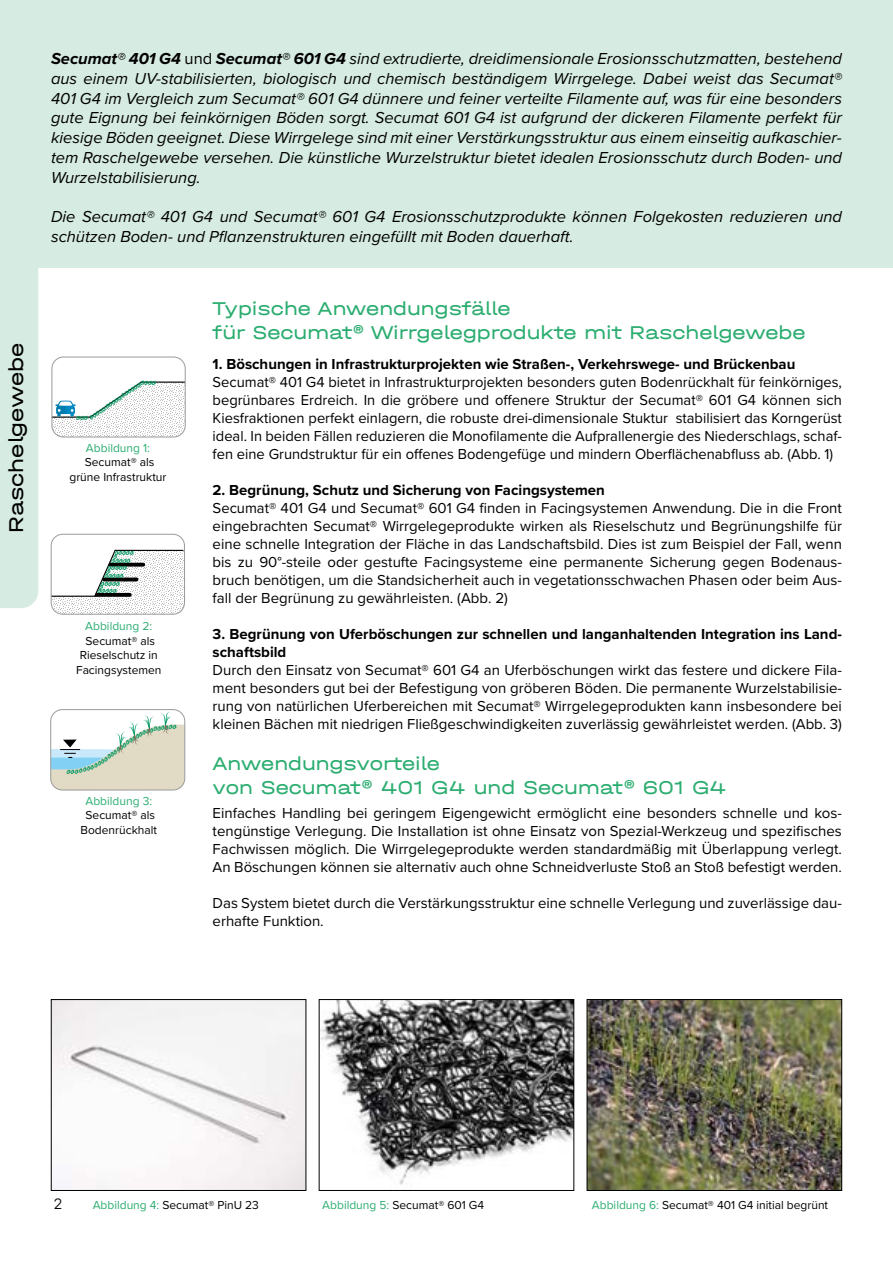
<style>
.page{position:relative;width:893px;height:1263px;background:#fff}
.page>*{position:absolute;margin:0;border:0;box-sizing:border-box;transform-origin:0 0}
.t1{font:21px "Halvar Breit";color:#000}
.t2{font:19.5px/23.4px "Halvar Breit";color:#2bad70}
.t3{font:italic 16.5px/19.8px "Proxima Nova";color:#000;text-align:justify}
.t4{font:15px/18px "Proxima Nova";color:#000;text-align:justify}
.t5{font:700 15px/18px "Proxima Nova";color:#000}
.t6{font:15px "TT Commons Pro";color:#000}
.t7{font:12.3px/11.2px "Brush Script";color:#00975f;text-align:center}
.t8{font:12px/14.4px "Proxima Nova";color:#000;text-align:center}
.t9{font:12px "Proxima Nova";color:#2bad70}
.s1{font-weight:700}
.s2{font-style:normal}
.s3{color:#2bad70}
</style>
<div class="page">
<div style="left:0;top:0;width:893px;height:268px;background:#d6ebe2"></div>
<div style="left:51px;top:356px;width:135px;height:81px;border:1px solid #9d9d9c;border-radius:12px"></div>
<svg style="left:51px;top:550px;width:132px;height:63px"></svg>
<svg style="left:111px;top:563px;width:32px;height:4px"></svg>
<svg style="left:104px;top:577px;width:33px;height:4px"></svg>
<svg style="left:97px;top:593px;width:33px;height:4px"></svg>
<div style="left:51px;top:534px;width:134px;height:81px;border:1px solid #9d9d9c;border-radius:12px"></div>
<div style="left:50px;top:709px;width:135px;height:81px;border:1px solid #9d9d9c;border-radius:12px"></div>
<img style="left:53px;top:1001px;width:251px;height:188px">
<div style="left:51px;top:999px;width:255px;height:192px;border:1px solid #000"></div>
<img style="left:321px;top:1001px;width:251px;height:184px">
<div style="left:319px;top:999px;width:255px;height:192px;border:1px solid #000"></div>
<img style="left:589px;top:1001px;width:251px;height:188px">
<div style="left:587px;top:999px;width:255px;height:192px;border:1px solid #000"></div>
<div style="left:0;top:268px;width:38px;height:340px;background:#d6ebe2"></div>
<svg style="left:52px;top:380px;width:133px;height:57px"></svg>
<svg style="left:50px;top:711px;width:136px;height:79px"></svg>
<h1 class="t1" style="left:3px;top:533px;width:191px;rotate:-90deg">Raschelgewebe</h1>
<p class="t3" style="left:51px;top:48px;width:792px"><span class="s1">Secumat® 401 G4</span> <span class="s2">und</span> <span class="s1">Secumat® 601 G4</span> sind extrudierte, dreidimensionale Erosionsschutzmatten, bestehend aus einem UV-stabilisierten, biologisch und chemisch beständigem Wirrgelege. Dabei weist das Secumat® 401 G4 im Vergleich zum Secumat® 601 G4 dünnere und feiner verteilte Filamente auf, was für eine besonders gute Eignung bei feinkörnigen Böden sorgt. Secumat 601 G4 ist aufgrund der dickeren Filamente perfekt für kiesige Böden geeignet. Diese Wirrgelege sind mit einer Verstärkungsstruktur aus einem einseitig aufkaschier&shy;tem Raschelgewebe versehen. Die künstliche Wurzelstruktur bietet idealen Erosionsschutz durch Boden- und Wurzelstabilisierung.</p>
<p class="t3" style="left:51px;top:206px;width:792px">Die Secumat® 401 G4 und Secumat® 601 G4 Erosionsschutzprodukte können Folgekosten reduzieren und schützen Boden- und Pflanzenstrukturen eingefüllt mit Boden dauerhaft.</p>
<p class="t7" style="left:86px;top:413px;width:63px;rotate:-35deg">oooooooooooooooo</p>
<p class="t7" style="left:145px;top:376px;width:13px">ooo</p>
<p class="t7" style="left:77px;top:411px;width:13px">ooo</p>
<p class="t9" style="left:86px;top:439px;width:66px">Abbildung 1:</p>
<p class="t8" style="left:69px;top:454px;width:99px">Secumat® als grüne Infrastruktur</p>
<p class="t7" style="left:115px;top:546px;width:21px">ooooo</p>
<p class="t7" style="left:112px;top:553px;width:21px">ooooo</p>
<p class="t7" style="left:108px;top:550px;width:21px">o ooooo</p>
<p class="t7" style="left:105px;top:568px;width:21px">ooooo</p>
<p class="t7" style="left:101px;top:565px;width:21px">o ooooo</p>
<p class="t7" style="left:98px;top:584px;width:21px">ooooo</p>
<p class="t7" style="left:100px;top:580px;width:5px">o</p>
<p class="t9" style="left:85px;top:617px;width:69px">Abbildung 2:</p>
<p class="t8" style="left:76px;top:633px;width:87px">Secumat® als<br>Rieselschutz in<br>Facingsystemen</p>
<p class="t7" style="left:173px;top:719px;width:5px">o</p>
<p class="t7" style="left:67px;top:764px;width:5px">o</p>
<p class="t9" style="left:85px;top:792px;width:68px">Abbildung 3:</p>
<p class="t8" style="left:81px;top:807px;width:78px">Secumat® als<br>Bodenrückhalt</p>
<h2 class="t2" style="left:213px;top:297px;width:594px">Typische Anwendungsfälle<br>für Secumat® Wirrgelegprodukte mit Raschelgewebe</h2>
<p class="t5" style="left:213px;top:355px;width:584px">1. Böschungen in Infrastrukturprojekten wie Straßen-, Verkehrswege- und Brückenbau</p>
<p class="t4" style="left:213px;top:372px;width:631px">Secumat® 401 G4 bietet in Infrastrukturprojekten besonders guten Bodenrückhalt für feinkörniges, begrünbares Erdreich. In die gröbere und offenere Struktur der Secumat® 601 G4 können sich Kiesfraktionen perfekt einlagern, die robuste drei-dimensionale Stuktur stabilisiert das Korngerüst ideal. In beiden Fällen reduzieren die Monofilamente die Aufprallenergie des Niederschlags, schaf&shy;fen eine Grundstruktur für ein offenes Bodengefüge und mindern Oberflächenabfluss ab. (Abb. 1)</p>
<p class="t5" style="left:213px;top:481px;width:394px">2. Begrünung, Schutz und Sicherung von Facingsystemen</p>
<p class="t4" style="left:213px;top:498px;width:631px">Secumat® 401 G4 und Secumat® 601 G4 finden in Facingsystemen Anwendung. Die in die Front eingebrachten Secumat® Wirrgelegeprodukte wirken als Rieselschutz und Begrünungshilfe für eine schnelle Integration der Fläche in das Landschaftsbild. Dies ist zum Beispiel der Fall, wenn bis zu 90°-steile oder gestufte Facingsysteme eine permanente Sicherung gegen Bodenaus&shy;bruch benötigen, um die Standsicherheit auch in vegetationsschwachen Phasen oder beim Aus&shy;fall der Begrünung zu gewährleisten. (Abb. 2)</p>
<p class="t5" style="left:213px;top:625px;width:631px">3. Begrünung von Uferböschungen zur schnellen und langanhaltenden Integration ins Land&shy;schaftsbild</p>
<p class="t4" style="left:213px;top:660px;width:631px">Durch den Einsatz von Secumat® 601 G4 an Uferböschungen wirkt das festere und dickere Fila&shy;ment besonders gut bei der Befestigung von gröberen Böden. Die permanente Wurzelstabilisie&shy;rung von natürlichen Uferbereichen mit Secumat® Wirrgelegeprodukten kann insbesondere bei kleinen Bächen mit niedrigen Fließgeschwindigkeiten zuverlässig gewährleistet werden. (Abb. 3)</p>
<h2 class="t2" style="left:213px;top:752px;width:515px">Anwendungsvorteile<br>von Secumat® 401 G4 und Secumat® 601 G4</h2>
<p class="t4" style="left:213px;top:803px;width:631px">Einfaches Handling bei geringem Eigengewicht ermöglicht eine besonders schnelle und kos&shy;tengünstige Verlegung. Die Installation ist ohne Einsatz von Spezial-Werkzeug und spezifisches Fachwissen möglich. Die Wirrgelegeprodukte werden standardmäßig mit Überlappung verlegt.<br>An Böschungen können sie alternativ auch ohne Schneidverluste Stoß an Stoß befestigt werden.</p>
<p class="t4" style="left:213px;top:893px;width:631px">Das System bietet durch die Verstärkungsstruktur eine schnelle Verlegung und zuverlässige dau&shy;erhafte Funktion.</p>
<p class="t6" style="left:54px;top:1193px;width:9px">2</p>
<p class="t8" style="left:93px;top:1197px;width:168px"><span class="s3">Abbildung 4:</span> Secumat® PinU 23</p>
<p class="t8" style="left:322px;top:1197px;width:163px"><span class="s3">Abbildung 5:</span> Secumat® 601 G4</p>
<p class="t8" style="left:592px;top:1197px;width:238px"><span class="s3">Abbildung 6:</span> Secumat® 401 G4 initial begrünt</p>
</div>
